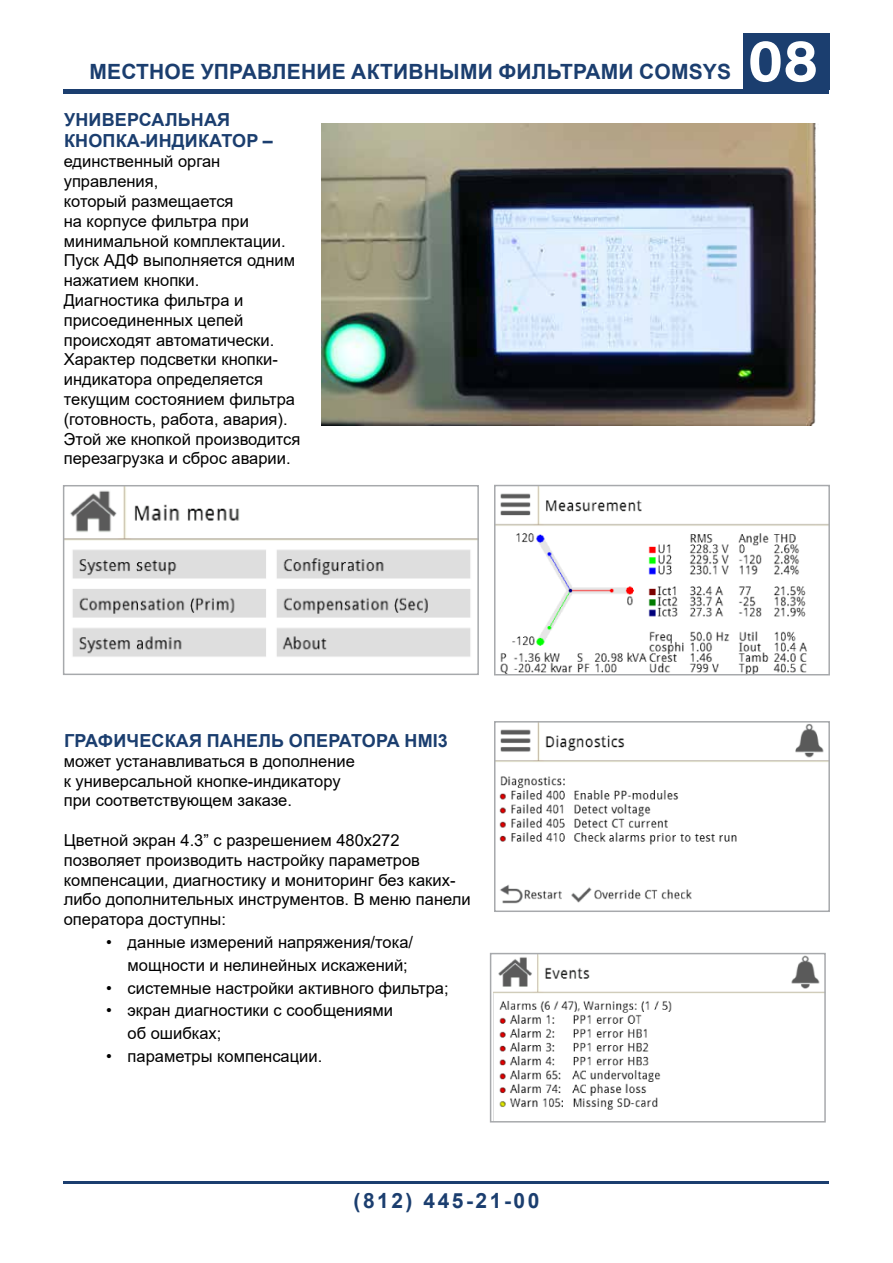
<style>
.page{position:relative;width:893px;height:1263px;background:#fff}
.page>*{position:absolute;margin:0;border:0;box-sizing:border-box;transform-origin:0 0}
.t1{font:700 60px "Acumin Pro";color:#fff}
.t2{font:700 21px "Arial";letter-spacing:.01em;color:#1b3e6f}
.t3{font:700 21px "Arial";letter-spacing:.12em;color:#1b3e6f}
.t4{font:700 18px/21.6px "Arial";letter-spacing:.01em;color:#1b3e6f}
.t5{font:16.5px/19.8px "Arial";color:#000}
</style>
<div class="page">
<div style="left:64px;top:89px;width:765px;height:5px;background:#1b3e6f"></div>
<hr style="left:64px;top:1181px;width:765px;height:3px;background:#1b3e6f">
<div style="left:743px;top:33px;width:86px;height:56px;background:#1b3e6f"></div>
<img style="left:321px;top:123px;width:495px;height:302px">
<img style="left:65px;top:487px;width:412px;height:170px">
<div style="left:63px;top:485px;width:416px;height:190px;border:1px solid #a7a9ac"></div>
<img style="left:497px;top:488px;width:330px;height:184px">
<div style="left:494px;top:485px;width:336px;height:190px;border:2px solid #a7a9ac"></div>
<img style="left:497px;top:724px;width:330px;height:180px">
<div style="left:494px;top:721px;width:336px;height:191px;border:2px solid #a7a9ac"></div>
<img style="left:493px;top:956px;width:330px;height:163px">
<div style="left:490px;top:953px;width:336px;height:169px;border:2px solid #a7a9ac"></div>
<p class="t2" style="left:89px;top:57px;width:643px">МЕСТНОЕ УПРАВЛЕНИЕ АКТИВНЫМИ ФИЛЬТРАМИ COMSYS</p>
<p class="t4" style="left:64px;top:109px;width:210px">УНИВЕРСАЛЬНАЯ<br>КНОПКА-ИНДИКАТОР –</p>
<p class="t5" style="left:64px;top:151px;width:238px">единственный орган управления,<br>который размещается<br>на корпусе фильтра при минимальной комплектации.<br>Пуск АДФ выполняется одним нажатием кнопки.<br>Диагностика фильтра и присоединенных цепей происходят автоматически.<br>Характер подсветки кнопки&shy;индикатора определяется текущим состоянием фильтра (готовность, работа, авария).<br>Этой же кнопкой производится перезагрузка и сброс аварии.</p>
<h1 class="t1" style="left:748px;top:18px;width:72px">08</h1>
<p class="t4" style="left:64px;top:730px;width:385px">ГРАФИЧЕСКАЯ ПАНЕЛЬ ОПЕРАТОРА HMI3</p>
<p class="t5" style="left:64px;top:751px;width:293px">может устанавливаться в дополнение к универсальной кнопке-индикатору при соответствующем заказе.</p>
<p class="t5" style="left:64px;top:830px;width:408px">Цветной экран 4.3” с разрешением 480x272 позволяет производить настройку параметров компенсации, диагностику и мониторинг без каких&shy;либо дополнительных инструментов. В меню панели оператора доступны:</p>
<p class="t5" style="left:128px;top:931px;width:287px;line-height:22.8px;text-indent:-21px">• данные измерений напряжения/тока/ мощности и нелинейных искажений;</p>
<p class="t5" style="left:106px;top:978px;width:344px">• системные настройки активного фильтра;</p>
<p class="t5" style="left:128px;top:999px;width:267px;line-height:22.8px;text-indent:-21px">• экран диагностики с сообщениями об ошибках;</p>
<p class="t5" style="left:106px;top:1046px;width:217px">• параметры компенсации.</p>
<p class="t3" style="left:354px;top:1186px;width:187px">(812) 445-21-00</p>
</div>
